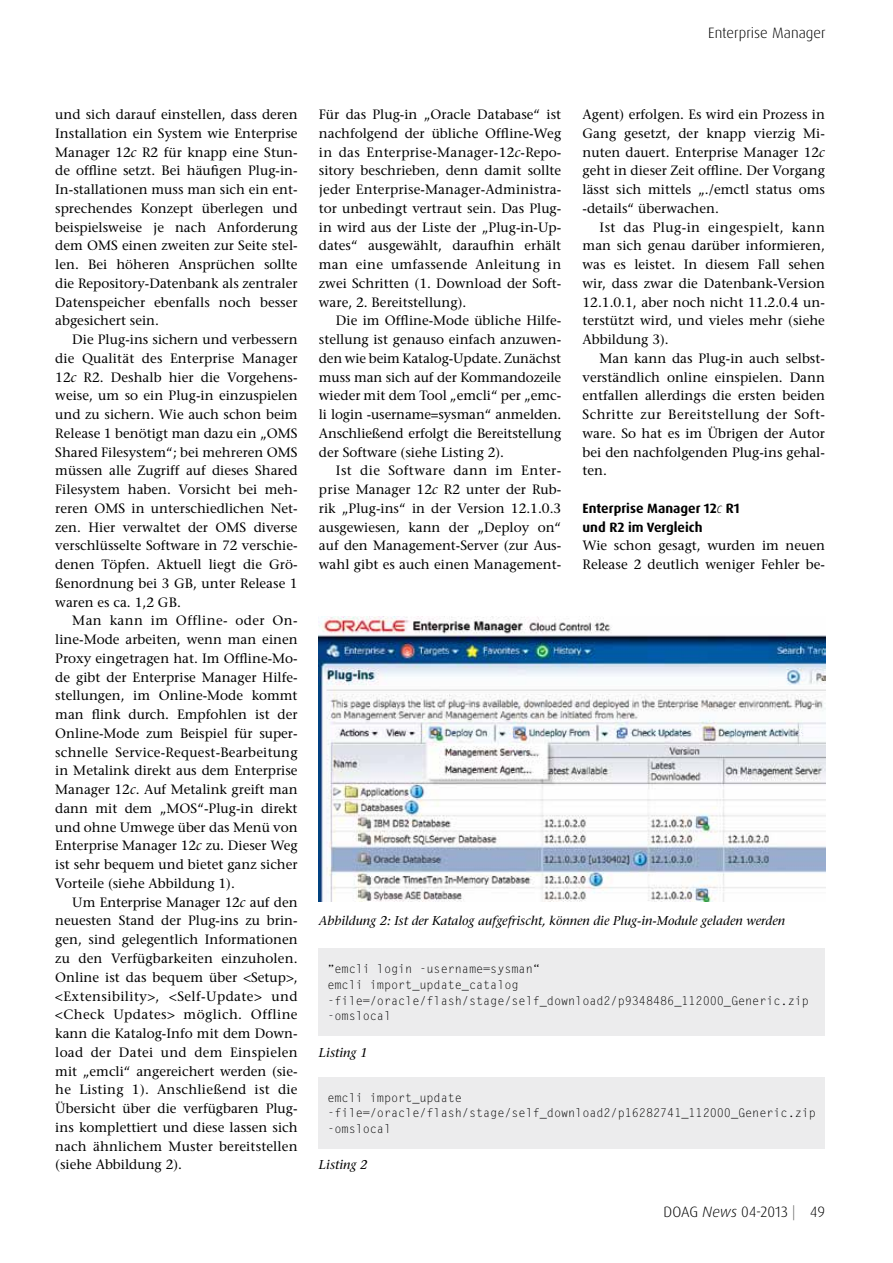
<style>
.page{position:relative;width:893px;height:1263px;background:#fff}
.page>*{position:absolute;margin:0;border:0;box-sizing:border-box;transform-origin:0 0}
.t1{font:300 15px "Dax Pro";color:#000}
.t2{font:500 13.5px/18.8px "Stone Serif Std";color:#000;text-align:justify}
.t3{font:700 13.5px/18.8px "Dax Pro";color:#000}
.t4{font:italic 500 12.75px "Stone Serif Std";color:#000}
.t5{font:12px/15.8px "Letter Gothic Std";letter-spacing:-.01em;color:#000}
.s1{font-style:italic}
.s2{font-weight:300;font-style:italic}
.s3{color:#6f6f6e}
</style>
<div class="page">
<div style="left:319px;top:948px;width:506px;height:88px;background:#ececed"></div>
<img style="left:319px;top:617px;width:506px;height:284px">
<div style="left:319px;top:1077px;width:506px;height:72px;background:#ececed"></div>
<p class="t1" style="left:708px;top:23px;width:119px">Enterprise Manager</p>
<p class="t2" style="left:55px;top:105px;width:244px">und sich darauf einstellen, dass deren Installation ein System wie Enterprise Manager 12<span class="s1">c</span> R2 für knapp eine Stun&shy;de offline setzt. Bei häufigen Plug-in-In-stallationen muss man sich ein ent&shy;sprechendes Konzept überlegen und beispielsweise je nach Anforderung dem OMS einen zweiten zur Seite stel&shy;len. Bei höheren Ansprüchen sollte die Repository-Datenbank als zentraler Datenspeicher ebenfalls noch besser abgesichert sein.</p>
<p class="t2" style="left:55px;top:330px;width:244px;text-indent:17px">Die Plug-ins sichern und verbessern die Qualität des Enterprise Manager 12<span class="s1">c</span> R2. Deshalb hier die Vorgehens&shy;weise, um so ein Plug-in einzuspielen und zu sichern. Wie auch schon beim Release 1 benötigt man dazu ein „OMS Shared Filesystem“; bei mehreren OMS müssen alle Zugriff auf dieses Shared Filesystem haben. Vorsicht bei meh&shy;reren OMS in unterschiedlichen Net&shy;zen. Hier verwaltet der OMS diverse verschlüsselte Software in 72 verschie&shy;denen Töpfen. Aktuell liegt die Grö&shy;ßenordnung bei 3 GB, unter Release 1 waren es ca. 1,2 GB.</p>
<p class="t2" style="left:55px;top:611px;width:244px;text-indent:17px">Man kann im Offline- oder On&shy;line-Mode arbeiten, wenn man einen Proxy eingetragen hat. Im Offline-Mo&shy;de gibt der Enterprise Manager Hilfe&shy;stellungen, im Online-Mode kommt man flink durch. Empfohlen ist der Online-Mode zum Beispiel für super&shy;schnelle Service-Request-Bearbeitung in Metalink direkt aus dem Enterprise Manager 12<span class="s1">c</span>. Auf Metalink greift man dann mit dem „MOS“-Plug-in direkt und ohne Umwege über das Menü von Enterprise Manager 12<span class="s1">c</span> zu. Dieser Weg ist sehr bequem und bietet ganz sicher Vorteile (siehe Abbildung 1).</p>
<p class="t2" style="left:55px;top:893px;width:244px;text-indent:17px">Um Enterprise Manager 12<span class="s1">c</span> auf den neuesten Stand der Plug-ins zu brin&shy;gen, sind gelegentlich Informationen zu den Verfügbarkeiten einzuholen.<br>Online ist das bequem über &lt;Setup&gt;, &lt;Extensibility&gt;, &lt;Self-Update&gt; und &lt;Check Updates&gt; möglich. Offline kann die Katalog-Info mit dem Down&shy;load der Datei und dem Einspielen mit „emcli“ angereichert werden (sie&shy;he Listing 1). Anschließend ist die Übersicht über die verfügbaren Plug&shy;ins komplettiert und diese lassen sich nach ähnlichem Muster bereitstellen (siehe Abbildung 2).</p>
<p class="t2" style="left:319px;top:105px;width:244px">Für das Plug-in „Oracle Database“ ist nachfolgend der übliche Offline-Weg in das Enterprise-Manager-12<span class="s1">c</span>-Repo&shy;sitory beschrieben, denn damit sollte jeder Enterprise-Manager-Administra&shy;tor unbedingt vertraut sein. Das Plug&shy;in wird aus der Liste der „Plug-in-Up&shy;dates“ ausgewählt, daraufhin erhält man eine umfassende Anleitung in zwei Schritten (1. Download der Soft&shy;ware, 2. Bereitstellung).</p>
<p class="t2" style="left:319px;top:311px;width:244px;text-indent:17px">Die im Offline-Mode übliche Hilfe&shy;stellung ist genauso einfach anzuwen&shy;den wie beim Katalog-Update. Zunächst muss man sich auf der Kommandozeile wieder mit dem Tool „emcli“ per „emc&shy;li login -username=sysman“ anmelden.<br>Anschließend erfolgt die Bereitstellung der Software (siehe Listing 2).</p>
<p class="t2" style="left:319px;top:461px;width:244px;text-indent:17px">Ist die Software dann im Enter&shy;prise Manager 12<span class="s1">c</span> R2 unter der Rub&shy;rik „Plug-ins“ in der Version 12.1.0.3 ausgewiesen, kann der „Deploy on“ auf den Management-Server (zur Aus&shy;wahl gibt es auch einen Management-</p>
<p class="t2" style="left:583px;top:105px;width:244px">Agent) erfolgen. Es wird ein Prozess in Gang gesetzt, der knapp vierzig Mi&shy;nuten dauert. Enterprise Manager 12<span class="s1">c </span>geht in dieser Zeit offline. Der Vorgang lässt sich mittels „./emctl status oms -details“ überwachen.</p>
<p class="t2" style="left:583px;top:218px;width:244px;text-indent:17px">Ist das Plug-in eingespielt, kann man sich genau darüber informieren, was es leistet. In diesem Fall sehen wir, dass zwar die Datenbank-Version 12.1.0.1, aber noch nicht 11.2.0.4 un&shy;terstützt wird, und vieles mehr (siehe Abbildung 3).</p>
<p class="t2" style="left:583px;top:349px;width:244px;text-indent:17px">Man kann das Plug-in auch selbst&shy;verständlich online einspielen. Dann entfallen allerdings die ersten beiden Schritte zur Bereitstellung der Soft&shy;ware. So hat es im Übrigen der Autor bei den nachfolgenden Plug-ins gehal&shy;ten.</p>
<p class="t3" style="left:583px;top:499px;width:159px">Enterprise Manager 12<span class="s2">c</span> R1 und R2 im Vergleich</p>
<p class="t2" style="left:583px;top:536px;width:244px">Wie schon gesagt, wurden im neuen<br>Release 2 deutlich weniger Fehler be-</p>
<p class="t4" style="left:319px;top:913px;width:468px">Abbildung 2: Ist der Katalog aufgefrischt, können die Plug-in-Module geladen werden</p>
<p class="t5" style="left:327px;top:961px;width:483px;text-indent:7px">emcli login -username=sysman“<br>emcli import_update_catalog -file=/oracle/flash/stage/self_download2/p9348486_112000_Generic.zip -omslocal</p>
<p class="t4" style="left:319px;top:1045px;width:50px">Listing 1</p>
<p class="t5" style="left:327px;top:954px;width:9px">„</p>
<p class="t5" style="left:327px;top:1090px;width:490px">emcli import_update -file=/oracle/flash/stage/self_download2/p16282741_112000_Generic.zip -omslocal</p>
<p class="t4" style="left:319px;top:1157px;width:50px">Listing 2</p>
<p class="t1" style="left:663px;top:1202px;width:163px">DOAG <span class="s1">News</span> 04-2013 <span class="s3">|</span> 49</p>
</div>
